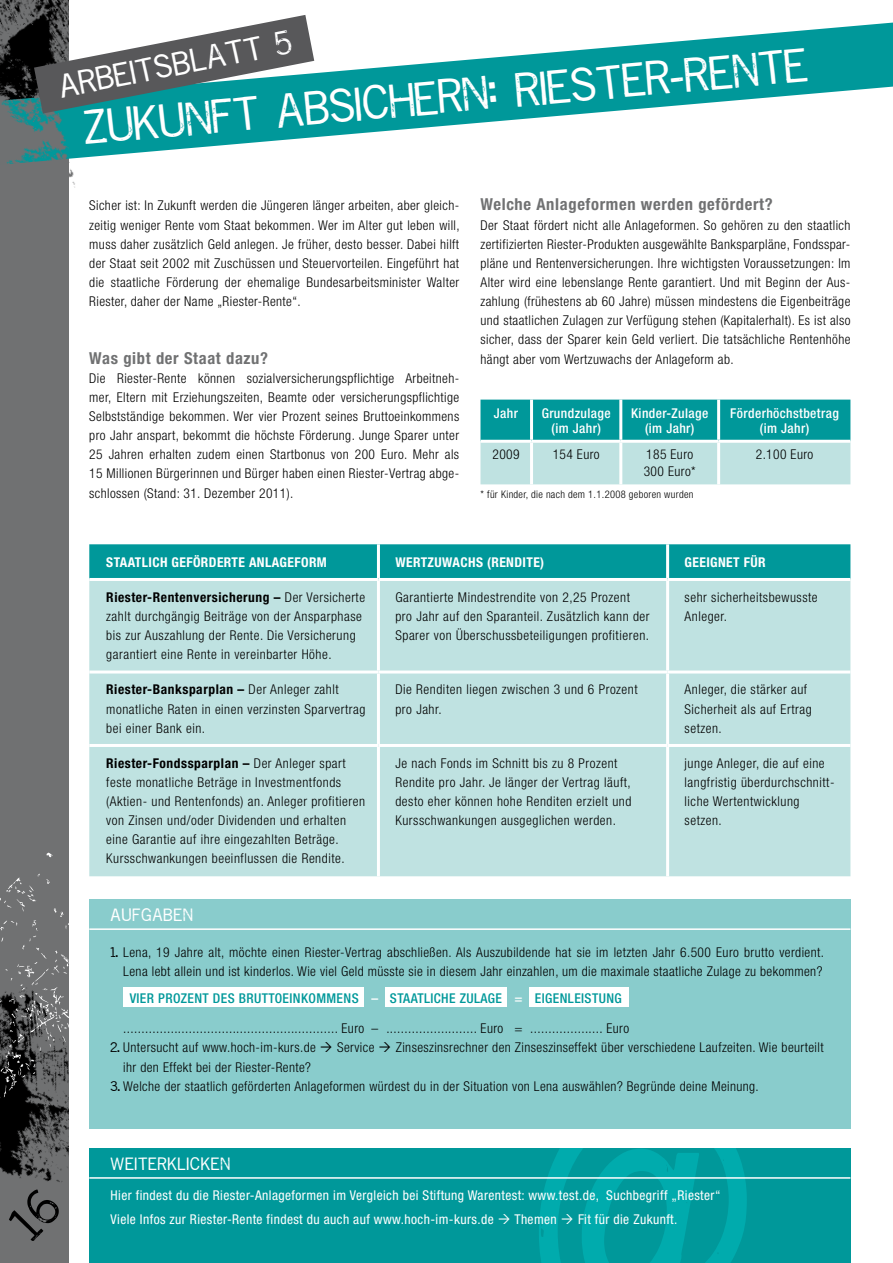
<style>
.page{position:relative;width:893px;height:1263px;background:#fff}
.page>*{position:absolute;margin:0;border:0;box-sizing:border-box;transform-origin:0 0}
.t1{font:329.55px "Reprise Stamp";color:#00abad}
.t2{font:36px "Reprise Stamp";color:#fff}
.t3{font:25.2px "Reprise Stamp";color:#fff}
.t4{font:700 condensed 16.5px "Helvetica Neue LT Std";letter-spacing:.04em;color:#707172}
.t5{font:300 condensed 13.5px/19.2px "Helvetica Neue LT Std";letter-spacing:.04em;color:#000}
.t6{font:condensed 13.5px/23.4px "Helvetica Neue LT Std";letter-spacing:.03em;color:#fff}
.t7{font:500 condensed 13.5px/15px "Helvetica Neue LT Std";letter-spacing:.03em;color:#fff;text-align:center}
.t8{font:700 condensed 13.5px "Helvetica Neue LT Std";letter-spacing:.03em;color:#fff}
.t9{font:500 condensed 13.5px "Helvetica Neue LT Std";letter-spacing:.03em;color:#00989a}
.t10{font:13.5px "Reprise Stamp";letter-spacing:.08em;color:#fff}
.t11{font:500 condensed 13.5px "Helvetica Neue LT Std";letter-spacing:.095em;color:#00989a}
.t12{font:300 condensed 10.5px "Helvetica Neue LT Std";letter-spacing:.03em;color:#000}
.s1{font-weight:700}
.s2{font-family:"Reprise Stamp";font-weight:400;font-stretch:normal;font-size:10.5px}
.s3{color:#fff}
</style>
<div class="page">
<div style="left:0;top:0;width:68px;height:1263px;background:#707172"></div>
<img style="left:0;top:1098px;width:68px;height:84px">
<svg style="left:0;top:872px;width:69px;height:226px"></svg>
<svg style="left:46px;top:853px;width:7px;height:5px"></svg>
<img style="left:0;top:0;width:68px;height:23px">
<svg style="left:0;top:23px;width:893px;height:134px;fill:#00989a"></svg>
<img style="left:0;top:56px;width:88px;height:147px">
<svg style="left:34px;top:15px;width:280px;height:99px"></svg>
<div style="left:89px;top:544px;width:761px;height:34px;background:#00989a"></div>
<div style="left:89px;top:581px;width:761px;height:295px;background:#bfe2e1"></div>
<hr style="left:377px;top:544px;width:3px;height:34px;background:#fff">
<hr style="left:666px;top:544px;width:3px;height:34px;background:#fff">
<hr style="left:377px;top:581px;width:3px;height:89px;background:#fff">
<hr style="left:666px;top:581px;width:3px;height:89px;background:#fff">
<hr style="left:89px;top:670px;width:289px;height:3px;background:#fff">
<hr style="left:378px;top:670px;width:290px;height:3px;background:#fff">
<hr style="left:377px;top:673px;width:3px;height:71px;background:#fff">
<hr style="left:668px;top:670px;width:182px;height:3px;background:#fff">
<hr style="left:666px;top:673px;width:3px;height:71px;background:#fff">
<hr style="left:89px;top:744px;width:289px;height:3px;background:#fff">
<hr style="left:378px;top:744px;width:290px;height:3px;background:#fff">
<hr style="left:377px;top:747px;width:3px;height:129px;background:#fff">
<hr style="left:668px;top:744px;width:182px;height:3px;background:#fff">
<hr style="left:666px;top:747px;width:3px;height:129px;background:#fff">
<div style="left:89px;top:1148px;width:761px;height:115px;background:#00989a"></div>
<hr style="left:89px;top:1177px;width:761px;height:2px;background:#fff">
<div style="left:89px;top:899px;width:761px;height:230px;background:#89cccc"></div>
<hr style="left:89px;top:928px;width:761px;height:2px;background:#fff">
<svg style="left:480px;top:400px;width:370px;height:84px;background:#61bdbe"></svg>
<hr style="left:530px;top:400px;width:3px;height:40px;background:#fff">
<hr style="left:619px;top:400px;width:3px;height:40px;background:#fff">
<hr style="left:717px;top:400px;width:3px;height:40px;background:#fff">
<hr style="left:480px;top:440px;width:51px;height:3px;background:#fff">
<hr style="left:531px;top:440px;width:90px;height:3px;background:#fff">
<hr style="left:530px;top:443px;width:3px;height:41px;background:#fff">
<hr style="left:621px;top:440px;width:98px;height:3px;background:#fff">
<hr style="left:619px;top:443px;width:3px;height:41px;background:#fff">
<hr style="left:719px;top:440px;width:131px;height:3px;background:#fff">
<hr style="left:717px;top:443px;width:3px;height:41px;background:#fff">
<div style="left:123px;top:988px;width:241px;height:19px;background:#fff"></div>
<div style="left:386px;top:988px;width:121px;height:19px;background:#fff"></div>
<div style="left:530px;top:988px;width:99px;height:19px;background:#fff"></div>
<h3 class="t3" style="left:56px;top:68px;width:238px;rotate:-11deg">ARBEITSBLATT 5</h3>
<h2 class="t2" style="left:82px;top:101px;width:727px;rotate:-5deg">ZUKUNFT ABSICHERN: RIESTER-RENTE</h2>
<p class="t5" style="left:89px;top:196px;width:372px;text-align:justify">Sicher ist: In Zukunft werden die Jüngeren länger arbeiten, aber gleich&shy;zeitig weniger Rente vom Staat bekommen. Wer im Alter gut leben will, muss daher zusätzlich Geld anlegen. Je früher, desto besser. Dabei hilft der Staat seit 2002 mit Zuschüssen und Steuervorteilen. Eingeführt hat die staatliche Förderung der ehemalige Bundesarbeitsminister Walter Riester, daher der Name „Riester-Rente“.</p>
<p class="t4" style="left:89px;top:348px;width:180px">Was gibt der Staat dazu?</p>
<p class="t5" style="left:89px;top:368px;width:371px;text-align:justify">Die Riester-Rente können sozialversicherungspflichtige Arbeitneh&shy;mer, Eltern mit Erziehungszeiten, Beamte oder versicherungspflichtige Selbstständige bekommen. Wer vier Prozent seines Bruttoeinkommens pro Jahr anspart, bekommt die höchste Förderung. Junge Sparer unter 25 Jahren erhalten zudem einen Startbonus von 200 Euro. Mehr als 15 Millionen Bürgerinnen und Bürger haben einen Riester-Vertrag abge&shy;schlossen (Stand: 31. Dezember 2011).</p>
<p class="t4" style="left:480px;top:195px;width:294px">Welche Anlageformen werden gefördert?</p>
<p class="t5" style="left:480px;top:215px;width:371px;text-align:justify">Der Staat fördert nicht alle Anlageformen. So gehören zu den staatlich zertifizierten Riester-Produkten ausgewählte Banksparpläne, Fondsspar&shy;pläne und Rentenversicherungen. Ihre wichtigsten Voraussetzungen: Im Alter wird eine lebenslange Rente garantiert. Und mit Beginn der Aus&shy;zahlung (frühestens ab 60 Jahre) müssen mindestens die Eigenbeiträge und staatlichen Zulagen zur Verfügung stehen (Kapitalerhalt). Es ist also sicher, dass der Sparer kein Geld verliert. Die tatsächliche Rentenhöhe hängt aber vom Wertzuwachs der Anlageform ab.</p>
<p class="t7" style="left:494px;top:405px;width:26px">JAHR</p>
<p class="t7" style="left:542px;top:405px;width:71px">GRUNDZULAGE (IM JAHR)</p>
<p class="t7" style="left:631px;top:405px;width:79px">KINDER-ZULAGE (IM JAHR)</p>
<p class="t7" style="left:730px;top:405px;width:110px">FÖRDERHÖCHSTBETRAG (IM JAHR)</p>
<p class="t5" style="left:492px;top:445px;width:29px">2009</p>
<p class="t5" style="left:553px;top:445px;width:49px">154 Euro</p>
<p class="t5" style="left:644px;top:446px;width:53px;line-height:16.5px">185 Euro<br>300 Euro*</p>
<p class="t5" style="left:756px;top:445px;width:59px">2.100 Euro</p>
<p class="t12" style="left:480px;top:488px;width:214px">* für Kinder, die nach dem 1.1.2008 geboren wurden</p>
<p class="t8" style="left:106px;top:554px;width:74px">Staatlich gefö</p>
<p class="t8" style="left:201px;top:554px;width:73px">rderte Anlagefo</p>
<p class="t8" style="left:309px;top:554px;width:18px">rm</p>
<p class="t8" style="left:395px;top:554px;width:41px">Wertzuwachs</p>
<p class="t8" style="left:487px;top:554px;width:59px">(Rendite)</p>
<p class="t8" style="left:685px;top:554px;width:82px">Geeignet für</p>
<p class="t5" style="left:106px;top:587px;width:260px"><span class="s1">Riester-Rentenversicherung –</span> Der Versicherte zahlt durchgängig Beiträge von der Ansparphase bis zur Auszahlung der Rente. Die Versicherung garantiert eine Rente in vereinbarter Höhe.</p>
<p class="t5" style="left:395px;top:587px;width:256px">Garantierte Mindestrendite von 2,25 Prozent pro Jahr auf den Sparanteil. Zusätzlich kann der<br>Sparer von Überschussbeteiligungen profitieren.</p>
<p class="t5" style="left:685px;top:587px;width:135px">sehr sicherheitsbewusste<br>Anleger.</p>
<p class="t5" style="left:106px;top:680px;width:261px"><span class="s1">Riester-Banksparplan –</span> Der Anleger zahlt monatliche Raten in einen verzinsten Sparvertrag bei einer Bank ein.</p>
<p class="t5" style="left:395px;top:680px;width:244px">Die Renditen liegen zwischen 3 und 6 Prozent pro Jahr.</p>
<p class="t5" style="left:685px;top:680px;width:129px">Anleger, die stärker auf<br>Sicherheit als auf Ertrag setzen.</p>
<p class="t5" style="left:106px;top:753px;width:260px"><span class="s1">Riester-Fondssparplan –</span> Der Anleger spart feste monatliche Beträge in Investmentfonds (Aktien- und Rentenfonds) an. Anleger profitieren von Zinsen und/oder Dividenden und erhalten eine Garantie auf ihre eingezahlten Beträge.<br>Kursschwankungen beeinflussen die Rendite.</p>
<p class="t5" style="left:395px;top:753px;width:238px">Je nach Fonds im Schnitt bis zu 8 Prozent Rendite pro Jahr. Je länger der Vertrag läuft, desto eher können hohe Renditen erzielt und Kursschwankungen ausgeglichen werden.</p>
<p class="t5" style="left:685px;top:753px;width:151px">junge Anleger, die auf eine langfristig überdurchschnitt&shy;liche Wertentwicklung setzen.</p>
<p class="t10" style="left:111px;top:905px;width:84px">AUFGABEN</p>
<p class="t5" style="left:111px;top:942px;width:715px;text-align:right"><span class="s2">1.</span> Lena, 19 Jahre alt, möchte einen Riester-Vertrag abschließen. Als Auszubildende hat sie im letzten Jahr 6.500 Euro brutto verdient.<br>Lena lebt allein und ist kinderlos. Wie viel Geld müsste sie in diesem Jahr einzahlen, um die maximale staatliche Zulage zu bekommen?</p>
<p class="t9" style="left:130px;top:990px;width:195px">VIER PROZENT DES BRUTTOEINKOMMENS</p>
<p class="t11" style="left:372px;top:990px;width:102px"><span class="s3">–</span> STAATLICHE ZULAGE</p>
<p class="t9" style="left:514px;top:990px;width:39px"><span class="s3">=</span> EIGENLE</p>
<p class="t9" style="left:581px;top:990px;width:26px">ISTUNG</p>
<p class="t5" style="left:123px;top:1019px;width:507px">........................................................... Euro – ......................... Euro = .................... Euro</p>
<p class="t5" style="left:111px;top:1038px;width:207px"><span class="s2">2.</span> Untersucht auf www.hoch-im-kurs.de</p>
<p class="t5" style="left:337px;top:1038px;width:39px">Service</p>
<p class="t5" style="left:396px;top:1038px;width:429px">Zinseszinsrechner den Zinseszinseffekt über verschiedene Laufzeiten. Wie beurteilt</p>
<p class="t5" style="left:123px;top:1057px;width:189px">ihr den Effekt bei der Riester-Rente?</p>
<p class="t5" style="left:111px;top:1076px;width:650px"><span class="s2">3.</span> Welche der staatlich geförderten Anlageformen würdest du in der Situation von Lena auswählen? Begründe deine Meinung.</p>
<h1 class="t1" style="left:534px;top:966px;width:230px">@</h1>
<p class="t10" style="left:111px;top:1153px;width:121px">WEITERKLICKEN</p>
<p class="t6" style="left:111px;top:1184px;width:611px">Hier findest du die Riester-Anlageformen im Vergleich bei Stiftung Warentest: www.test.de, Suchbegriff „Riester“<br>Viele Infos zur Riester-Rente findest du auch auf www.hoch-im-kurs.de</p>
<p class="t6" style="left:514px;top:1207px;width:44px">Themen</p>
<p class="t6" style="left:578px;top:1207px;width:101px">Fit für die Zukunft.</p>
</div>
